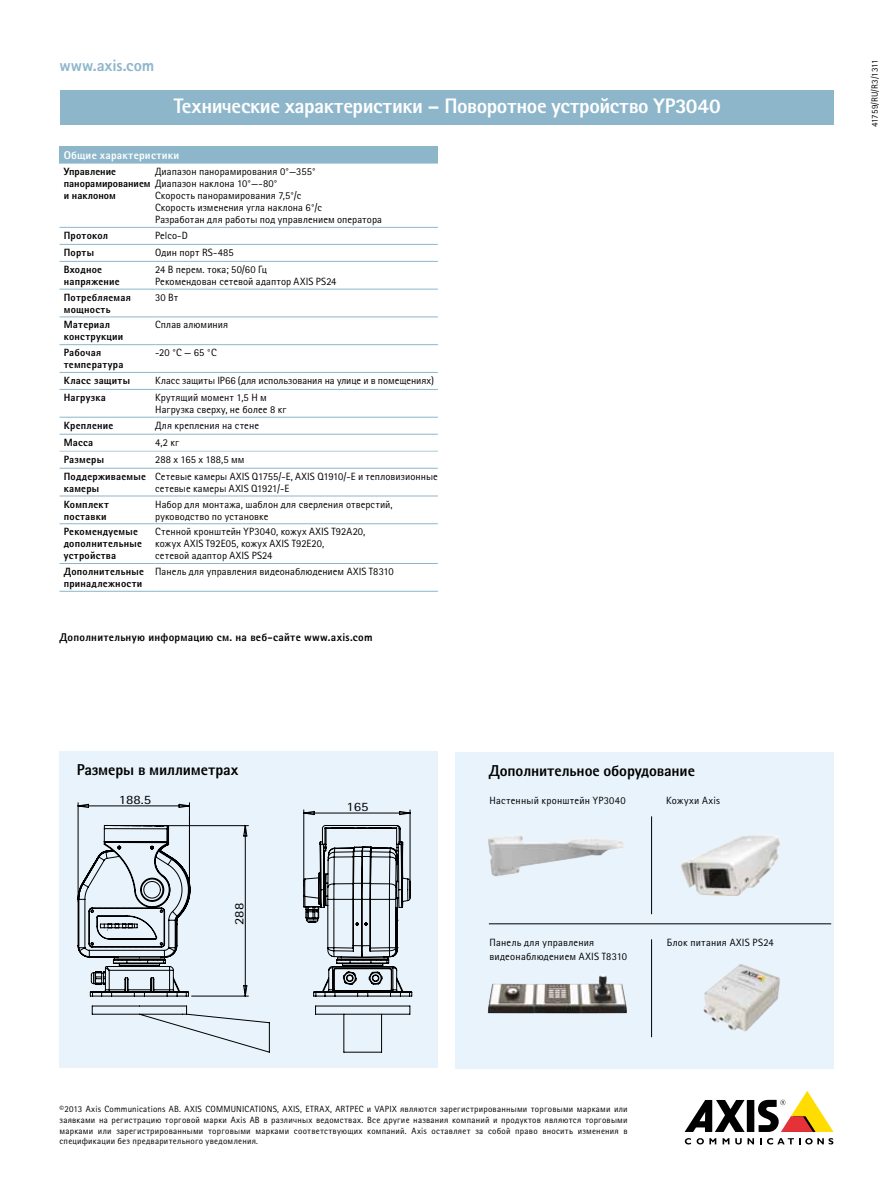
<style>
.page{position:relative;width:893px;height:1191px;background:#fff}
.page>*{position:absolute;margin:0;border:0;box-sizing:border-box;transform-origin:0 0}
.t1{font:800 21px "Rotis Sans Cyrillic";letter-spacing:-.02em;color:#fff}
.t2{font:800 16.5px "Rotis Sans Cyrillic";letter-spacing:-.005em;color:#8db6cb}
.t3{font:800 15.75px "Rotis Sans Cyrillic";letter-spacing:-.01em;color:#000}
.t4{font:12.75px "Rotis Sans Serif Pro";color:#000;scale:1.15 1}
.t5{font:800 11.25px "Rotis Sans Cyrillic";letter-spacing:.02em;color:#000}
.t6{font:800 11.25px "Rotis Sans Cyrillic";letter-spacing:.02em;color:#fff}
.t7{font:10.5px/12px "Rotis Sans Cyrillic";letter-spacing:.005em;color:#000}
.t8{font:800 10.5px/12px "Rotis Sans Cyrillic";letter-spacing:.02em;color:#000}
.t9{font:800 10.5px/12px "Rotis Sans Cyrillic";color:#000}
.t10{font:10.5px "Rotis Sans Cyrillic";letter-spacing:.025em;color:#000}
.t11{font:9px/10.8px "Rotis Sans Cyrillic";letter-spacing:.025em;color:#000;text-align:justify}
.t12{font:9px "Rotis Sans Cyrillic";letter-spacing:-.02em;color:#000}
.s1{font-weight:400}
</style>
<div class="page">
<div style="left:747px;top:1100px;width:7px;height:32px;background:#000"></div>
<svg style="left:685px;top:1100px;width:60px;height:32px"></svg>
<svg style="left:758px;top:1091px;width:75px;height:41px"></svg>
<svg style="left:685px;top:1138px;width:6px;height:6px"></svg>
<svg style="left:697px;top:1138px;width:19px;height:6px"></svg>
<svg style="left:723px;top:1138px;width:6px;height:6px"></svg>
<svg style="left:735px;top:1138px;width:19px;height:6px"></svg>
<svg style="left:760px;top:1138px;width:73px;height:6px"></svg>
<div style="left:60px;top:91px;width:773px;height:34px;background:#8db6cb"></div>
<div style="left:60px;top:147px;width:378px;height:17px;background:#8db6cb"></div>
<svg style="left:60px;top:226px;width:378px;height:208px"></svg>
<svg style="left:60px;top:450px;width:378px;height:141px"></svg>
<hr style="left:60px;top:227px;width:95px;height:1px;background:#8db6cb">
<hr style="left:155px;top:227px;width:283px;height:1px;background:#8db6cb">
<hr style="left:60px;top:244px;width:95px;height:1px;background:#8db6cb">
<hr style="left:155px;top:244px;width:283px;height:1px;background:#8db6cb">
<hr style="left:60px;top:261px;width:95px;height:1px;background:#8db6cb">
<hr style="left:155px;top:261px;width:283px;height:1px;background:#8db6cb">
<hr style="left:60px;top:289px;width:95px;height:1px;background:#8db6cb">
<hr style="left:155px;top:289px;width:283px;height:1px;background:#8db6cb">
<hr style="left:60px;top:317px;width:95px;height:1px;background:#8db6cb">
<hr style="left:155px;top:317px;width:283px;height:1px;background:#8db6cb">
<hr style="left:60px;top:344px;width:95px;height:1px;background:#8db6cb">
<hr style="left:155px;top:344px;width:283px;height:1px;background:#8db6cb">
<hr style="left:60px;top:372px;width:95px;height:1px;background:#8db6cb">
<hr style="left:155px;top:372px;width:283px;height:1px;background:#8db6cb">
<hr style="left:60px;top:389px;width:95px;height:1px;background:#8db6cb">
<hr style="left:155px;top:389px;width:283px;height:1px;background:#8db6cb">
<hr style="left:60px;top:417px;width:95px;height:1px;background:#8db6cb">
<hr style="left:155px;top:417px;width:283px;height:1px;background:#8db6cb">
<hr style="left:60px;top:434px;width:95px;height:1px;background:#8db6cb">
<hr style="left:155px;top:434px;width:283px;height:1px;background:#8db6cb">
<hr style="left:60px;top:468px;width:95px;height:1px;background:#8db6cb">
<hr style="left:155px;top:468px;width:283px;height:1px;background:#8db6cb">
<hr style="left:60px;top:496px;width:95px;height:1px;background:#8db6cb">
<hr style="left:155px;top:496px;width:283px;height:1px;background:#8db6cb">
<hr style="left:60px;top:523px;width:95px;height:1px;background:#8db6cb">
<hr style="left:155px;top:523px;width:283px;height:1px;background:#8db6cb">
<hr style="left:60px;top:563px;width:95px;height:1px;background:#8db6cb">
<hr style="left:155px;top:563px;width:283px;height:1px;background:#8db6cb">
<hr style="left:60px;top:591px;width:95px;height:1px;background:#8db6cb">
<hr style="left:155px;top:591px;width:283px;height:1px;background:#8db6cb">
<hr style="left:60px;top:451px;width:95px;height:1px;background:#afcbdb">
<hr style="left:155px;top:451px;width:283px;height:1px;background:#afcbdb">
<div style="left:60px;top:751px;width:378px;height:317px;background:#e8f3fb"></div>
<svg style="left:89px;top:996px;width:181px;height:56px"></svg>
<svg style="left:77px;top:802px;width:172px;height:194px"></svg>
<svg style="left:303px;top:809px;width:109px;height:243px"></svg>
<div style="left:455px;top:752px;width:378px;height:316px;background:#e8f3fb"></div>
<hr style="left:489px;top:923px;width:342px;height:1px;background:#000">
<hr style="left:651px;top:939px;width:1px;height:98px;background:#000">
<hr style="left:651px;top:816px;width:1px;height:98px;background:#000">
<img style="left:488px;top:835px;width:136px;height:41px">
<svg style="left:729px;top:964px;width:12px;height:9px"></svg>
<img style="left:680px;top:835px;width:100px;height:61px">
<img style="left:488px;top:974px;width:139px;height:39px">
<h2 class="t2" style="left:60px;top:55px;width:96px">www.axis.com</h2>
<h1 class="t1" style="left:174px;top:92px;width:548px">Технические характеристики – Поворотное устройство YP3040</h1>
<p class="t6" style="left:64px;top:148px;width:117px">Общие характеристики</p>
<p class="t9" style="left:64px;top:165px;width:215px">Управление<br>панорамированием <span class="s1">Диапазон наклона 10°—-80° </span>и наклоном</p>
<p class="t7" style="left:155px;top:166px;width:162px">Диапазон панорамирования 0°—355°</p>
<p class="t7" style="left:155px;top:190px;width:228px">Скорость панорамирования 7,5°/с<br>Скорость изменения угла наклона 6°/с<br>Разработан для работы под управлением оператора</p>
<p class="t8" style="left:64px;top:229px;width:46px">Протокол</p>
<p class="t7" style="left:155px;top:229px;width:34px">Pelco-D</p>
<p class="t8" style="left:64px;top:246px;width:32px">Порты</p>
<p class="t7" style="left:155px;top:246px;width:80px">Один порт RS-485</p>
<p class="t8" style="left:64px;top:263px;width:57px">Входное напряжение</p>
<p class="t7" style="left:155px;top:263px;width:183px">24 В перем. тока; 50/60 Гц<br>Рекомендован сетевой адаптор AXIS PS24</p>
<p class="t8" style="left:64px;top:291px;width:69px">Потребляемая мощность</p>
<p class="t7" style="left:155px;top:291px;width:25px">30 Вт</p>
<p class="t8" style="left:64px;top:319px;width:61px">Материал конструкции</p>
<p class="t7" style="left:155px;top:319px;width:74px">Сплав алюминия</p>
<p class="t8" style="left:64px;top:346px;width:61px">Рабочая температура</p>
<p class="t7" style="left:155px;top:347px;width:63px">-20 °C — 65 °C</p>
<p class="t8" style="left:64px;top:374px;width:68px">Класс защиты</p>
<p class="t7" style="left:155px;top:374px;width:280px">Класс защиты IP66 (для использования на улице и в помещениях)</p>
<p class="t8" style="left:64px;top:391px;width:44px">Нагрузка</p>
<p class="t7" style="left:155px;top:391px;width:133px">Крутящий момент 1,5 Н м<br>Нагрузка сверху, не более 8 кг</p>
<p class="t8" style="left:64px;top:419px;width:51px">Крепление</p>
<p class="t7" style="left:155px;top:419px;width:105px">Для крепления на стене</p>
<p class="t8" style="left:64px;top:436px;width:31px">Масса</p>
<p class="t7" style="left:155px;top:436px;width:26px">4,2 кг</p>
<p class="t8" style="left:64px;top:453px;width:42px">Размеры</p>
<p class="t7" style="left:155px;top:453px;width:91px">288 x 165 x 188,5 мм</p>
<p class="t8" style="left:64px;top:470px;width:84px">Поддерживаемые камеры</p>
<p class="t7" style="left:155px;top:470px;width:284px">Сетевые камеры AXIS Q1755/-E, AXIS Q1910/-E и тепловизионные сетевые камеры AXIS Q1921/-E</p>
<p class="t8" style="left:64px;top:498px;width:47px">Комплект поставки</p>
<p class="t7" style="left:155px;top:498px;width:239px">Набор для монтажа, шаблон для сверления отверстий, руководство по установке</p>
<p class="t8" style="left:64px;top:525px;width:80px">Рекомендуемые дополнительные устройства</p>
<p class="t7" style="left:155px;top:526px;width:212px">Стенной кронштейн YP3040, кожух AXIS T92A20, кожух AXIS T92E05, кожух AXIS T92E20,<br>сетевой адаптор AXIS PS24</p>
<p class="t8" style="left:64px;top:565px;width:82px">Дополнительные принадлежности</p>
<p class="t7" style="left:155px;top:565px;width:240px">Панель для управления видеонаблюдением AXIS T8310</p>
<p class="t5" style="left:60px;top:630px;width:314px">Дополнительную информацию см. на веб-сайте www.axis.com</p>
<h3 class="t3" style="left:77px;top:760px;width:163px">Размеры в миллиметрах</h3>
<p class="t4" style="left:119px;top:792px;width:30px">188.5</p>
<p class="t4" style="left:232px;top:925px;width:21px;rotate:-90deg">288</p>
<p class="t4" style="left:346px;top:799px;width:21px">165</p>
<h3 class="t3" style="left:489px;top:760px;width:208px">Дополнительное оборудование</h3>
<p class="t7" style="left:489px;top:795px;width:138px">Настенный кронштейн YP3040</p>
<p class="t10" style="left:666px;top:794px;width:55px">Кожухи Axis</p>
<p class="t7" style="left:489px;top:936px;width:139px;line-height:13.5px">Панель для управления видеонаблюдением AXIS T8310</p>
<p class="t7" style="left:667px;top:937px;width:108px">Блок питания AXIS PS24</p>
<p class="t11" style="left:60px;top:1103px;width:570px">©2013 Axis Communications AB. AXIS COMMUNICATIONS, AXIS, ETRAX, ARTPEC и VAPIX являются зарегистрированными торговыми марками или заявками на регистрацию торговой марки Axis AB в различных ведомствах. Все другие названия компаний и продуктов являются торговыми марками или зарегистрированными торговыми марками соответствующих компаний. Axis оставляет за собой право вносить изменения в спецификации без предварительного уведомления.</p>
<p class="t12" style="left:870px;top:127px;width:69px;rotate:-90deg">41759/RU/R3/1311</p>
</div>
